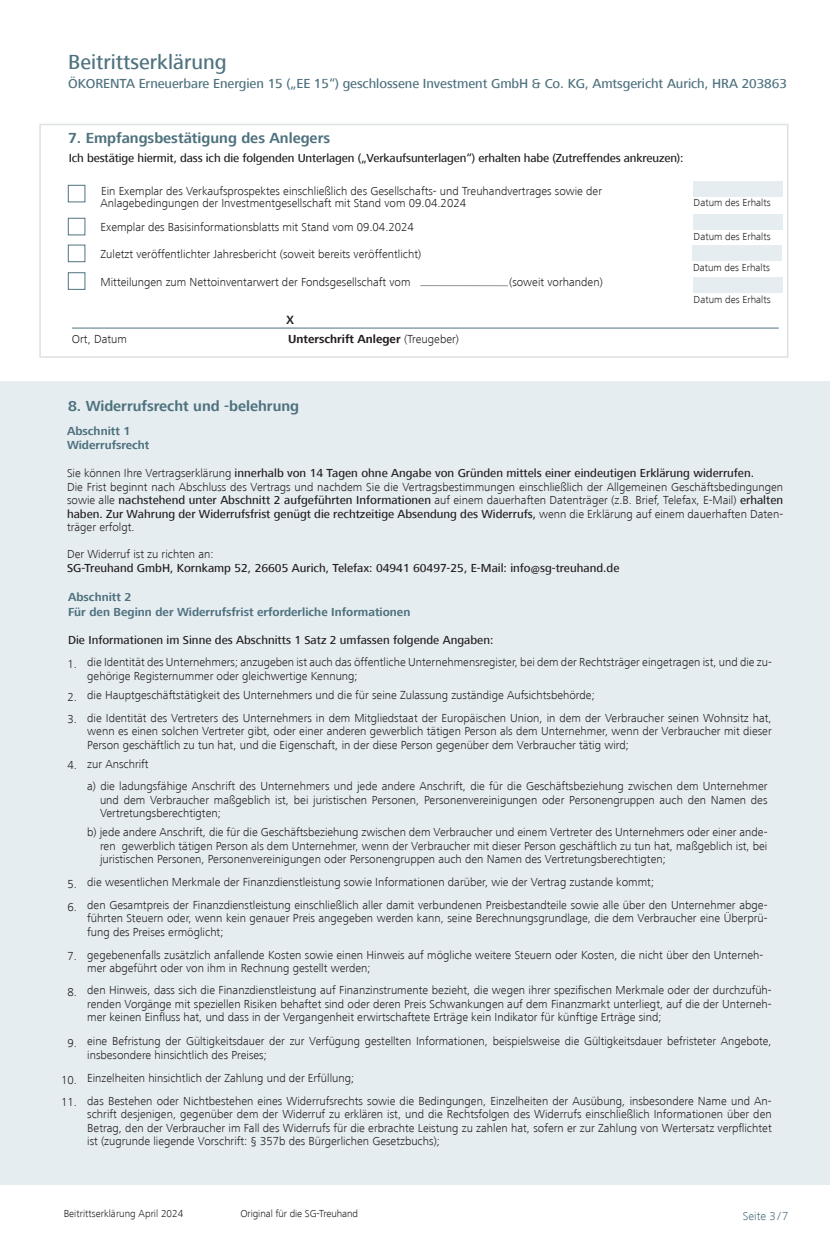
<style>
.page{position:relative;width:830px;height:1234px;background:#fff}
.page>*{position:absolute;margin:0;border:0;box-sizing:border-box;transform-origin:0 0}
.t1{font:500 21px "Frutiger Next LT";color:#4f727f}
.t2{font:500 16.5px "Frutiger Next LT";color:#231f20}
.t3{font:700 15px "Frutiger Next LT";color:#4f727f}
.t4{font:500 13.5px "Frutiger Next LT";letter-spacing:-.005em;color:#4f727f}
.t5{font:300 12px/13.5px "Frutiger Next LT";color:#231f20;text-align:justify}
.t6{font:500 12px "Frutiger Next LT";color:#231f20}
.t7{font:700 12px "Frutiger Next LT";color:#4f727f}
.t8{font:700 12px "Frutiger Next LT";color:#231f20}
.t9{font:300 12px "Frutiger Next LT";color:#4f727f}
.t10{font:300 10.5px "Frutiger Next LT";color:#231f20}
.s1{font-weight:300}
.s2{font-weight:500}
</style>
<div class="page">
<div style="left:39px;top:124px;width:749px;height:234px;border:2px solid #dce1e3"></div>
<hr style="left:72px;top:327px;width:706px;height:1px;background:#4f727f">
<hr style="left:420px;top:285px;width:87px;height:1px;background:#919396">
<div style="left:692px;top:180px;width:90px;height:16px;background:#e6edf1"></div>
<div style="left:692px;top:214px;width:90px;height:16px;background:#e6edf1"></div>
<div style="left:692px;top:245px;width:89px;height:16px;background:#e6edf1"></div>
<div style="left:692px;top:277px;width:90px;height:16px;background:#e6edf1"></div>
<div style="left:0;top:382px;width:829px;height:802px;background:#e6edf1"></div>
<div style="left:68px;top:185px;width:17px;height:17px;background:#fff;border:1px solid #4f727f"></div>
<div style="left:68px;top:218px;width:17px;height:17px;background:#fff;border:1px solid #4f727f"></div>
<div style="left:68px;top:245px;width:17px;height:17px;background:#fff;border:1px solid #4f727f"></div>
<div style="left:68px;top:272px;width:17px;height:17px;background:#fff;border:1px solid #4f727f"></div>
<p class="t1" style="left:68px;top:50px;width:160px">Beitrittserklärung</p>
<p class="t4" style="left:68px;top:76px;width:720px">ÖKORENTA Erneuerbare Energien 15 („EE 15“) geschlossene Investment GmbH &amp; Co. KG, Amtsgericht Aurich, HRA 203863</p>
<p class="t3" style="left:68px;top:129px;width:263px">7. Empfangsbestätigung des Anlegers</p>
<p class="t6" style="left:69px;top:151px;width:616px">Ich bestätige hiermit, dass ich die folgenden Unterlagen („Verkaufsunterlagen“) erhalten habe (Zutreffendes ankreuzen):</p>
<p class="t5" style="left:100px;top:185px;width:502px;line-height:12px">Ein Exemplar des Verkaufsprospektes einschließlich des Gesellschafts- und Treuhandvertrages sowie der<br>Anlagebedingungen der Investmentgesellschaft mit Stand vom 09.04.2024</p>
<p class="t5" style="left:100px;top:220px;width:315px">Exemplar des Basisinformationsblatts mit Stand vom 09.04.2024</p>
<p class="t5" style="left:100px;top:247px;width:322px">Zuletzt veröffentlichter Jahresbericht (soweit bereits veröffentlicht)</p>
<p class="t5" style="left:100px;top:276px;width:311px">Mitteilungen zum Nettoinventarwert der Fondsgesellschaft vom</p>
<p class="t5" style="left:509px;top:276px;width:95px">(soweit vorhanden)</p>
<p class="t2" style="left:286px;top:309px;width:10px">x</p>
<p class="t5" style="left:72px;top:332px;width:57px">Ort, Datum</p>
<p class="t8" style="left:288px;top:332px;width:172px">Unterschrift Anleger <span class="s1">(Treugeber)</span></p>
<p class="t10" style="left:693px;top:196px;width:78px">Datum des Erhalts</p>
<p class="t10" style="left:693px;top:231px;width:78px">Datum des Erhalts</p>
<p class="t10" style="left:692px;top:261px;width:78px">Datum des Erhalts</p>
<p class="t10" style="left:693px;top:293px;width:78px">Datum des Erhalts</p>
<p class="t3" style="left:68px;top:397px;width:232px">8. Widerrufsrecht und -belehrung</p>
<p class="t7" style="left:67px;top:424px;width:65px">Abschnitt 1</p>
<p class="t7" style="left:67px;top:438px;width:84px">Widerrufsrecht</p>
<p class="t6" style="left:67px;top:466px;width:688px"><span class="s1">Sie können Ihre Vertragserklärung</span> innerhalb von 14 Tagen ohne Angabe von Gründen mittels einer eindeutigen Erklärung widerrufen.</p>
<p class="t5" style="left:67px;top:480px;width:717px">Die Frist beginnt nach Abschluss des Vertrags und nachdem Sie die Vertragsbestimmungen einschließlich der Allgemeinen Geschäftsbedingungen sowie alle <span class="s2">nachstehend unter Abschnitt 2 aufgeführten Informationen</span> auf einem dauerhaften Datenträger (z.B. Brief, Telefax, E-Mail) <span class="s2">erhalten haben. Zur Wahrung der Widerrufsfrist genügt die rechtzeitige Absendung des Widerrufs,</span> wenn die Erklärung auf einem dauerhaften Daten&shy;träger erfolgt.</p>
<p class="t5" style="left:67px;top:547px;width:148px">Der Widerruf ist zu richten an:</p>
<p class="t6" style="left:67px;top:561px;width:553px">SG-Treuhand GmbH, Kornkamp 52, 26605 Aurich, Telefax: 04941 60497-25, E-Mail: info@sg-treuhand.de</p>
<p class="t7" style="left:68px;top:590px;width:65px">Abschnitt 2</p>
<p class="t7" style="left:68px;top:604px;width:343px">Für den Beginn der Widerrufsfrist erforderliche Informationen</p>
<p class="t6" style="left:68px;top:632px;width:426px">Die Informationen im Sinne des Abschnitts 1 Satz 2 umfassen folgende Angaben:</p>
<p class="t5" style="left:67px;top:657px;width:11px">1.</p>
<p class="t5" style="left:87px;top:655px;width:685px">die Identität des Unternehmers; anzugeben ist auch das öffentliche Unternehmensregister, bei dem der Rechtsträger eingetragen ist, und die zu&shy;gehörige Registernummer oder gleichwertige Kennung;</p>
<p class="t5" style="left:67px;top:689px;width:11px">2.</p>
<p class="t5" style="left:87px;top:688px;width:509px">die Hauptgeschäftstätigkeit des Unternehmers und die für seine Zulassung zuständige Aufsichtsbehörde;</p>
<p class="t5" style="left:67px;top:712px;width:11px">3.</p>
<p class="t5" style="left:87px;top:710px;width:685px">die Identität des Vertreters des Unternehmers in dem Mitgliedstaat der Europäischen Union, in dem der Verbraucher seinen Wohnsitz hat, wenn es einen solchen Vertreter gibt, oder einer anderen gewerblich tätigen Person als dem Unternehmer, wenn der Verbraucher mit dieser Person geschäftlich zu tun hat, und die Eigenschaft, in der diese Person gegenüber dem Verbraucher tätig wird;</p>
<p class="t5" style="left:67px;top:758px;width:11px">4.</p>
<p class="t5" style="left:87px;top:756px;width:63px">zur Anschrift</p>
<p class="t5" style="left:100px;top:779px;width:668px;text-indent:-13px">a) die ladungsfähige Anschrift des Unternehmers und jede andere Anschrift, die für die Geschäftsbeziehung zwischen dem Unternehmer und dem Verbraucher maßgeblich ist, bei juristischen Personen, Personenvereinigungen oder Personengruppen auch den Namen des Vertretungsberechtigten;</p>
<p class="t5" style="left:100px;top:825px;width:668px;text-indent:-13px">b) jede andere Anschrift, die für die Geschäftsbeziehung zwischen dem Verbraucher und einem Vertreter des Unternehmers oder einer ande&shy;ren gewerblich tätigen Person als dem Unternehmer, wenn der Verbraucher mit dieser Person geschäftlich zu tun hat, maßgeblich ist, bei juristischen Personen, Personenvereinigungen oder Personengruppen auch den Namen des Vertretungsberechtigten;</p>
<p class="t5" style="left:67px;top:877px;width:11px">5.</p>
<p class="t5" style="left:87px;top:875px;width:568px">die wesentlichen Merkmale der Finanzdienstleistung sowie Informationen darüber, wie der Vertrag zustande kommt;</p>
<p class="t5" style="left:67px;top:899px;width:11px">6.</p>
<p class="t5" style="left:87px;top:898px;width:681px">den Gesamtpreis der Finanzdienstleistung einschließlich aller damit verbundenen Preisbestandteile sowie alle über den Unternehmer abge&shy;führten Steuern oder, wenn kein genauer Preis angegeben werden kann, seine Berechnungsgrundlage, die dem Verbraucher eine Überprü&shy;fung des Preises ermöglicht;</p>
<p class="t5" style="left:67px;top:949px;width:11px">7.</p>
<p class="t5" style="left:87px;top:947px;width:677px">gegebenenfalls zusätzlich anfallende Kosten sowie einen Hinweis auf mögliche weitere Steuern oder Kosten, die nicht über den Unterneh&shy;mer abgeführt oder von ihm in Rechnung gestellt werden;</p>
<p class="t5" style="left:67px;top:985px;width:11px">8.</p>
<p class="t5" style="left:87px;top:983px;width:685px">den Hinweis, dass sich die Finanzdienstleistung auf Finanzinstrumente bezieht, die wegen ihrer spezifischen Merkmale oder der durchzufüh&shy;renden Vorgänge mit speziellen Risiken behaftet sind oder deren Preis Schwankungen auf dem Finanzmarkt unterliegt, auf die der Unterneh&shy;mer keinen Einfluss hat, und dass in der Vergangenheit erwirtschaftete Erträge kein Indikator für künftige Erträge sind;</p>
<p class="t5" style="left:67px;top:1036px;width:11px">9.</p>
<p class="t5" style="left:87px;top:1034px;width:685px">eine Befristung der Gültigkeitsdauer der zur Verfügung gestellten Informationen, beispielsweise die Gültigkeitsdauer befristeter Angebote, insbesondere hinsichtlich des Preises;</p>
<p class="t5" style="left:61px;top:1072px;width:17px">10.</p>
<p class="t5" style="left:87px;top:1071px;width:268px">Einzelheiten hinsichtlich der Zahlung und der Erfüllung;</p>
<p class="t5" style="left:61px;top:1095px;width:17px">11.</p>
<p class="t5" style="left:87px;top:1093px;width:685px">das Bestehen oder Nichtbestehen eines Widerrufsrechts sowie die Bedingungen, Einzelheiten der Ausübung, insbesondere Name und An&shy;schrift desjenigen, gegenüber dem der Widerruf zu erklären ist, und die Rechtsfolgen des Widerrufs einschließlich Informationen über den Betrag, den der Verbraucher im Fall des Widerrufs für die erbrachte Leistung zu zahlen hat, sofern er zur Zahlung von Wertersatz verpflichtet ist (zugrunde liegende Vorschrift: § 357b des Bürgerlichen Gesetzbuchs);</p>
<p class="t10" style="left:64px;top:1207px;width:121px">Beitrittserklärung April 2024</p>
<p class="t10" style="left:240px;top:1207px;width:119px">Original für die SG-Treuhand</p>
<p class="t9" style="left:742px;top:1208px;width:47px">Seite 3/7</p>
</div>
